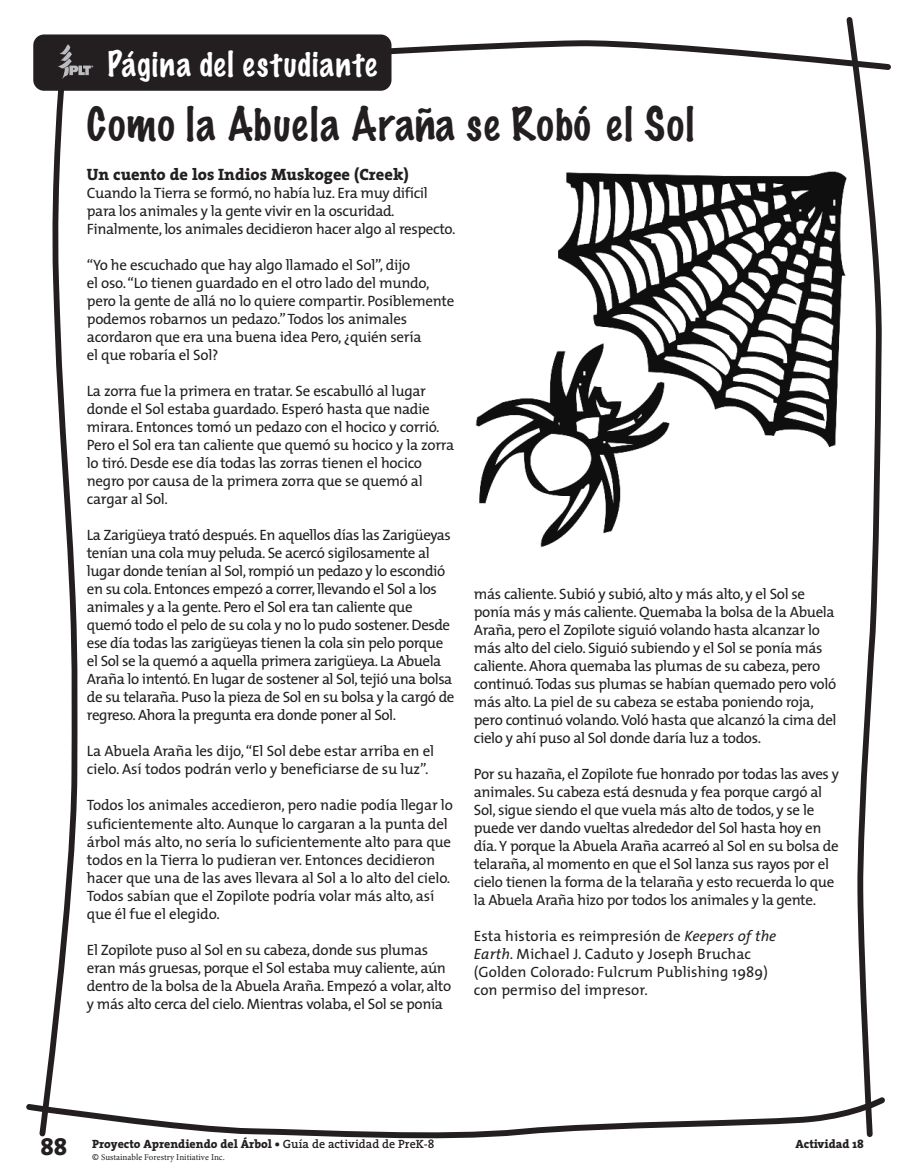
<style>
.page{position:relative;width:918px;height:1175px;background:#fff}
.page>*{position:absolute;margin:0;border:0;box-sizing:border-box;transform-origin:0 0}
.t1{font:100 42px "Marker Felt";letter-spacing:.035em;color:#231f20}
.t2{font:100 31.5px "Marker Felt";letter-spacing:.045em;color:#fff}
.t3{font:800 16.5px "The Serif";color:#231f20}
.t4{font:15px/18px "The Mix";letter-spacing:-.025em;color:#231f20}
.t5{font:15px/18px "The Mix";letter-spacing:.005em;color:#231f20}
.t6{font:800 12px "The Serif";color:#231f20}
.t7{font:9px "Minion Pro";color:#231f20}
.s1{font-style:italic}
.s2{font-size:24px}
.s3{font-weight:600}
.s4{font-family:"The Mix"}
</style>
<div class="page">
<svg style="left:383px;top:36px;width:508px;height:55px"></svg>
<svg style="left:26px;top:1097px;width:859px;height:41px"></svg>
<svg style="left:37px;top:90px;width:43px;height:1048px"></svg>
<svg style="left:844px;top:17px;width:39px;height:1121px"></svg>
<img style="left:476px;top:171px;width:370px;height:376px">
<div style="left:33px;top:34px;width:358px;height:57px;background:#231f20;border-radius:11px"></div>
<img style="left:58px;top:44px;width:36px;height:35px">
<h2 class="t2" style="left:108px;top:42px;width:271px">Página del estudiante</h2>
<h1 class="t1" style="left:87px;top:95px;width:609px">Como la Abuela Araña se Robó el Sol</h1>
<p class="t3" style="left:87px;top:169px;width:323px">Un cuento de los Indios Muskogee (Creek)</p>
<p class="t4" style="left:87px;top:186px;width:370px">Cuando la Tierra se formó, no había luz. Era muy difícil para los animales y la gente vivir en la oscuridad.<br>Finalmente, los animales decidieron hacer algo al respecto.</p>
<p class="t4" style="left:87px;top:258px;width:369px">“Yo he escuchado que hay algo llamado el Sol”, dijo<br>el oso.“Lo tienen guardado en el otro lado del mundo, pero la gente de allá no lo quiere compartir. Posiblemente podemos robarnos un pedazo.”Todos los animales acordaron que era una buena idea Pero, ¿quién sería<br>el que robaría el Sol?</p>
<p class="t4" style="left:87px;top:384px;width:369px">La zorra fue la primera en tratar. Se escabulló al lugar donde el Sol estaba guardado. Esperó hasta que nadie mirara. Entonces tomó un pedazo con el hocico y corrió.<br>Pero el Sol era tan caliente que quemó su hocico y la zorra lo tiró. Desde ese día todas las zorras tienen el hocico negro por causa de la primera zorra que se quemó al cargar al Sol.</p>
<p class="t4" style="left:87px;top:528px;width:369px">La Zarigüeya trató después. En aquellos días las Zarigüeyas tenían una cola muy peluda. Se acercó sigilosamente al lugar donde tenían al Sol, rompió un pedazo y lo escondió en su cola. Entonces empezó a correr, llevando el Sol a los animales y a la gente. Pero el Sol era tan caliente que quemó todo el pelo de su cola y no lo pudo sostener. Desde ese día todas las zarigüeyas tienen la cola sin pelo porque el Sol se la quemó a aquella primera zarigüeya. La Abuela Araña lo intentó. En lugar de sostener al Sol, tejió una bolsa de su telaraña. Puso la pieza de Sol en su bolsa y la cargó de regreso. Ahora la pregunta era donde poner al Sol.</p>
<p class="t4" style="left:87px;top:744px;width:349px">La Abuela Araña les dijo,“El Sol debe estar arriba en el cielo. Así todos podrán verlo y beneficiarse de su luz”.</p>
<p class="t4" style="left:87px;top:798px;width:368px">Todos los animales accedieron, pero nadie podía llegar lo suficientemente alto. Aunque lo cargaran a la punta del árbol más alto, no sería lo suficientemente alto para que todos en la Tierra lo pudieran ver. Entonces decidieron hacer que una de las aves llevara al Sol a lo alto del cielo.<br>Todos sabían que el Zopilote podría volar más alto, así que él fue el elegido.</p>
<p class="t4" style="left:87px;top:942px;width:366px">El Zopilote puso al Sol en su cabeza, donde sus plumas eran más gruesas, porque el Sol estaba muy caliente, aún dentro de la bolsa de la Abuela Araña. Empezó a volar, alto y más alto cerca del cielo. Mientras volaba, el Sol se ponía</p>
<p class="t4" style="left:474px;top:587px;width:364px">más caliente. Subió y subió, alto y más alto, y el Sol se ponía más y más caliente. Quemaba la bolsa de la Abuela Araña, pero el Zopilote siguió volando hasta alcanzar lo más alto del cielo. Siguió subiendo y el Sol se ponía más caliente. Ahora quemaba las plumas de su cabeza, pero continuó. Todas sus plumas se habían quemado pero voló más alto. La piel de su cabeza se estaba poniendo roja, pero continuó volando. Voló hasta que alcanzó la cima del cielo y ahí puso al Sol donde daría luz a todos.</p>
<p class="t4" style="left:474px;top:767px;width:367px">Por su hazaña, el Zopilote fue honrado por todas las aves y animales. Su cabeza está desnuda y fea porque cargó al Sol, sigue siendo el que vuela más alto de todos, y se le puede ver dando vueltas alrededor del Sol hasta hoy en día. Y porque la Abuela Araña acarreó al Sol en su bolsa de telaraña, al momento en que el Sol lanza sus rayos por el cielo tienen la forma de la telaraña y esto recuerda lo que la Abuela Araña hizo por todos los animales y la gente.</p>
<p class="t5" style="left:474px;top:929px;width:304px">Esta historia es reimpresión de <span class="s1">Keepers of the Earth</span>. Michael J. Caduto y Joseph Bruchac (Golden Colorado: Fulcrum Publishing 1989) con permiso del impresor.</p>
<p class="t6" style="left:40px;top:1139px;width:396px"><span class="s2">88</span> Proyecto Aprendiendo del Árbol • <span class="s3">Guía de actividad de PreK-8</span></p>
<p class="t7" style="left:92px;top:1151px;width:134px"><span class="s4">©</span> Sustainable Forestry Initiative Inc.</p>
<p class="t6" style="left:796px;top:1139px;width:70px">Actividad 18</p>
</div>
